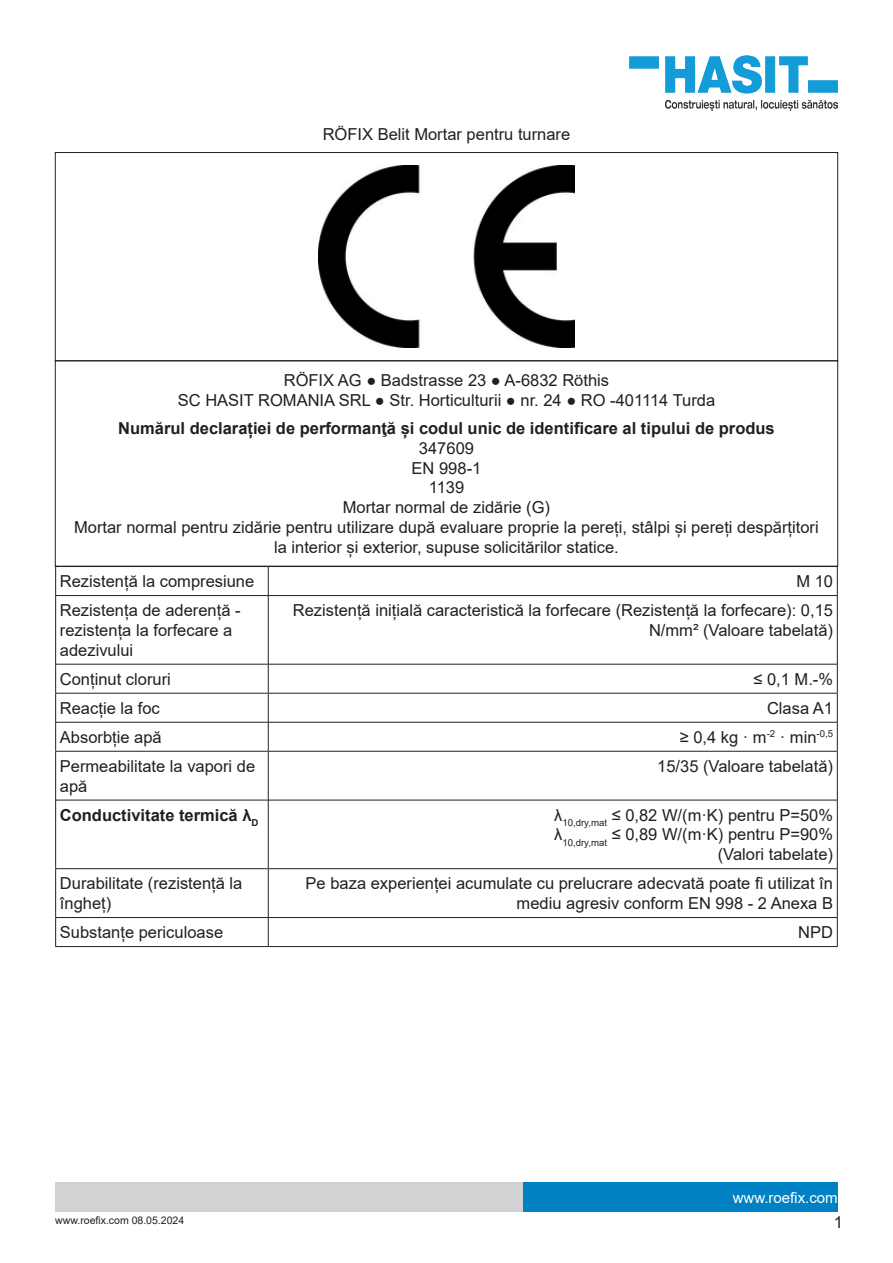
<style>
.page{position:relative;width:893px;height:1263px;background:#fff}
.page>*{position:absolute;margin:0;border:0;box-sizing:border-box;transform-origin:0 0}
.t1{font:16.5px/19.8px "Arial";color:#231f20}
.t2{font:700 16.5px "Arial";color:#231f20}
.t3{font:15px "Arial";color:#fff}
.t4{font:10.5px "Arial";color:#231f20}
</style>
<div class="page">
<div style="left:523px;top:1182px;width:315px;height:30px;background:#0081c3"></div>
<div style="left:55px;top:1182px;width:468px;height:30px;background:#d1d2d4"></div>
<img style="left:630px;top:55px;width:208px;height:55px">
<img style="left:319px;top:166px;width:255px;height:181px">
<div style="left:55px;top:360px;width:783px;height:206px;border:1px solid #231f20"></div>
<hr style="left:55px;top:566px;width:213px;height:1px;background:#231f20">
<svg style="left:55px;top:567px;width:1px;height:28px"></svg>
<hr style="left:268px;top:566px;width:570px;height:1px;background:#231f20">
<svg style="left:268px;top:567px;width:1px;height:28px"></svg>
<svg style="left:837px;top:567px;width:1px;height:28px"></svg>
<hr style="left:55px;top:595px;width:213px;height:1px;background:#231f20">
<hr style="left:55px;top:596px;width:1px;height:68px;background:#231f20">
<hr style="left:268px;top:595px;width:570px;height:1px;background:#231f20">
<hr style="left:268px;top:596px;width:1px;height:68px;background:#231f20">
<hr style="left:837px;top:596px;width:1px;height:68px;background:#231f20">
<hr style="left:55px;top:693px;width:213px;height:1px;background:#231f20">
<hr style="left:268px;top:693px;width:570px;height:1px;background:#231f20">
<svg style="left:55px;top:664px;width:1px;height:87px"></svg>
<svg style="left:268px;top:665px;width:1px;height:86px"></svg>
<svg style="left:837px;top:664px;width:1px;height:87px"></svg>
<hr style="left:55px;top:751px;width:213px;height:1px;background:#231f20">
<hr style="left:55px;top:752px;width:1px;height:48px;background:#231f20">
<hr style="left:268px;top:751px;width:570px;height:1px;background:#231f20">
<hr style="left:268px;top:752px;width:1px;height:48px;background:#231f20">
<hr style="left:837px;top:752px;width:1px;height:48px;background:#231f20">
<hr style="left:55px;top:800px;width:1px;height:68px;background:#231f20">
<hr style="left:268px;top:800px;width:1px;height:68px;background:#231f20">
<hr style="left:837px;top:800px;width:1px;height:68px;background:#231f20">
<hr style="left:55px;top:868px;width:213px;height:1px;background:#231f20">
<hr style="left:55px;top:869px;width:1px;height:48px;background:#231f20">
<hr style="left:268px;top:868px;width:570px;height:1px;background:#231f20">
<hr style="left:268px;top:869px;width:1px;height:48px;background:#231f20">
<hr style="left:837px;top:869px;width:1px;height:48px;background:#231f20">
<svg style="left:55px;top:917px;width:1px;height:29px"></svg>
<svg style="left:268px;top:918px;width:1px;height:28px"></svg>
<svg style="left:837px;top:917px;width:1px;height:29px"></svg>
<hr style="left:55px;top:946px;width:213px;height:1px;background:#231f20">
<hr style="left:268px;top:946px;width:570px;height:1px;background:#231f20">
<hr style="left:56px;top:664px;width:212px;height:1px;background:#231f20">
<hr style="left:268px;top:664px;width:569px;height:1px;background:#231f20">
<hr style="left:56px;top:722px;width:212px;height:1px;background:#231f20">
<hr style="left:268px;top:722px;width:569px;height:1px;background:#231f20">
<hr style="left:56px;top:800px;width:212px;height:1px;background:#231f20">
<hr style="left:268px;top:800px;width:569px;height:1px;background:#231f20">
<hr style="left:56px;top:917px;width:212px;height:1px;background:#231f20">
<hr style="left:268px;top:917px;width:569px;height:1px;background:#231f20">
<p class="t1" style="left:323px;top:124px;width:249px">RÖFIX Belit Mortar pentru turnare</p>
<p class="t1" style="left:178px;top:370px;width:539px;text-align:center">RÖFIX AG ● Badstrasse 23 ● A-6832 Röthis<br>SC HASIT ROMANIA SRL ● Str. Horticulturii ● nr. 24 ● RO -401114 Turda</p>
<p class="t2" style="left:118px;top:417px;width:658px">Numărul declarației de performanţă și codul unic de identificare al tipului de produs</p>
<p class="t1" style="left:74px;top:438px;width:746px;text-align:center">347609<br>EN 998-1<br>1139<br>Mortar normal de zidărie (G)<br>Mortar normal pentru zidărie pentru utilizare după evaluare proprie la pereți, stâlpi și pereți despărțitori la interior și exterior, supuse solicitărilor statice.</p>
<p class="t1" style="left:60px;top:571px;width:196px">Rezistență la compresiune</p>
<p class="t1" style="left:796px;top:571px;width:38px">M 10</p>
<p class="t1" style="left:60px;top:600px;width:182px">Rezistența de aderență - rezistența la forfecare a adezivului</p>
<p class="t1" style="left:293px;top:600px;width:542px;text-align:right">Rezistență inițială caracteristică la forfecare (Rezistență la forfecare): 0,15<br>N/mm² (Valoare tabelată)</p>
<p class="t1" style="left:60px;top:669px;width:112px">Conținut cloruri</p>
<p class="t1" style="left:753px;top:669px;width:81px">≤ 0,1 M.-%</p>
<p class="t1" style="left:60px;top:698px;width:101px">Reacție la foc</p>
<p class="t1" style="left:767px;top:698px;width:68px">Clasa A1</p>
<p class="t1" style="left:60px;top:727px;width:103px">Absorbție apă</p>
<p class="t1" style="left:680px;top:727px;width:155px">≥ 0,4 kg · m<sup>-2</sup> · min<sup>-0,5</sup></p>
<p class="t1" style="left:60px;top:756px;width:197px">Permeabilitate la vapori de apă</p>
<p class="t1" style="left:657px;top:756px;width:177px">15/35 (Valoare tabelată)</p>
<p class="t2" style="left:60px;top:803px;width:200px">Conductivitate termică λ<sub>D</sub></p>
<p class="t1" style="left:554px;top:805px;width:280px;text-align:right">λ<sub>10,dry,mat</sub> ≤ 0,82 W/(m·K) pentru P=50% λ<sub>10,dry,mat</sub> ≤ 0,89 W/(m·K) pentru P=90% (Valori tabelate)</p>
<p class="t1" style="left:60px;top:873px;width:184px">Durabilitate (rezistență la îngheț)</p>
<p class="t1" style="left:306px;top:873px;width:529px;text-align:right">Pe baza experienței acumulate cu prelucrare adecvată poate fi utilizat în mediu agresiv conform EN 998 - 2 Anexa B</p>
<p class="t1" style="left:60px;top:922px;width:165px">Substanțe periculoase</p>
<p class="t1" style="left:798px;top:922px;width:36px">NPD</p>
<p class="t4" style="left:55px;top:1213px;width:130px">www.roefix.com 08.05.2024</p>
<p class="t3" style="left:733px;top:1187px;width:107px">www.roefix.com</p>
<p class="t1" style="left:834px;top:1212px;width:11px">1</p>
</div>
